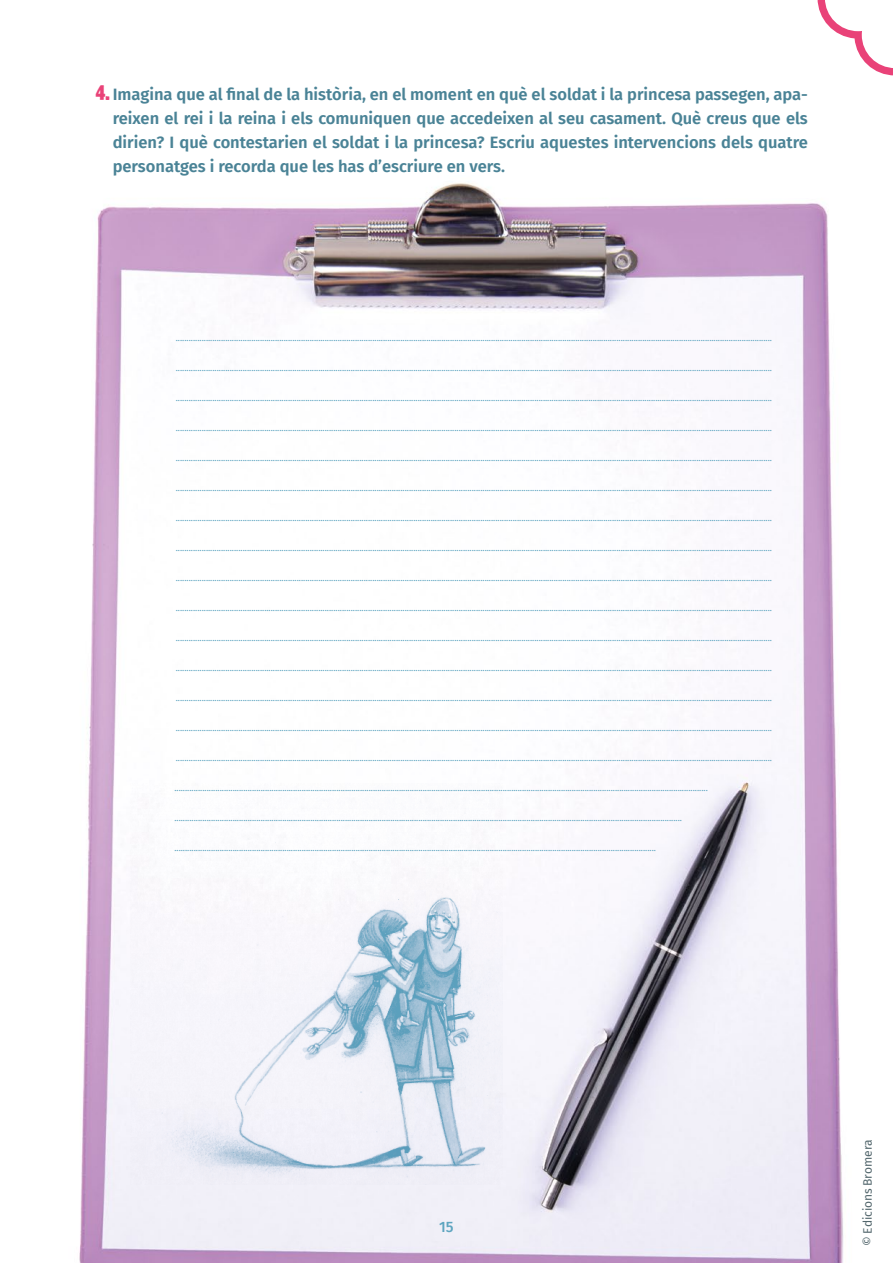
<style>
.page{position:relative;width:893px;height:1263px;background:#fff}
.page>*{position:absolute;margin:0;border:0;box-sizing:border-box;transform-origin:0 0}
.Activitat{font:600 16.5px/24px "Fira Sans";color:#4a8396;text-align:justify}
.t1{font:500 15px "Fira Sans";color:#5ea5c0}
.t2{font:12px "Fira Sans";letter-spacing:-.005em;color:#52666c}
.Text_activitats{font:9px "Fira Sans";color:#5ea5c0}
.s1{font-family:"Block Berthold";font-weight:400;font-stretch:condensed;font-size:21px;color:#e94278}
</style>
<div class="page">
<img style="left:79px;top:183px;width:765px;height:1080px">
<svg style="left:817px;top:0;width:76px;height:75px"></svg>
<img style="left:131px;top:783px;width:372px;height:402px">
<p class="Activitat" style="left:113px;top:82px;width:697px;text-indent:-17px"><span class="s1">4.</span> Imagina que al final de la història, en el moment en què el soldat i la princesa passegen, apa&shy;reixen el rei i la reina i els comuniquen que accedeixen al seu casament. Què creus que els dirien? I què contestarien el soldat i la princesa? Escriu aquestes intervencions dels quatre personatges i recorda que les has d’escriure en vers.</p>
<p class="Text_activitats" style="left:176px;top:331px;width:598px">....................................................................................................................................................................................................................................................................................</p>
<p class="Text_activitats" style="left:176px;top:361px;width:598px">....................................................................................................................................................................................................................................................................................</p>
<p class="Text_activitats" style="left:176px;top:391px;width:598px">....................................................................................................................................................................................................................................................................................</p>
<p class="Text_activitats" style="left:176px;top:421px;width:598px">....................................................................................................................................................................................................................................................................................</p>
<p class="Text_activitats" style="left:176px;top:451px;width:598px">....................................................................................................................................................................................................................................................................................</p>
<p class="Text_activitats" style="left:176px;top:481px;width:598px">....................................................................................................................................................................................................................................................................................</p>
<p class="Text_activitats" style="left:176px;top:511px;width:598px">....................................................................................................................................................................................................................................................................................</p>
<p class="Text_activitats" style="left:176px;top:541px;width:598px">....................................................................................................................................................................................................................................................................................</p>
<p class="Text_activitats" style="left:176px;top:571px;width:598px">....................................................................................................................................................................................................................................................................................</p>
<p class="Text_activitats" style="left:176px;top:601px;width:598px">....................................................................................................................................................................................................................................................................................</p>
<p class="Text_activitats" style="left:176px;top:631px;width:598px">....................................................................................................................................................................................................................................................................................</p>
<p class="Text_activitats" style="left:176px;top:661px;width:598px">....................................................................................................................................................................................................................................................................................</p>
<p class="Text_activitats" style="left:176px;top:691px;width:598px">....................................................................................................................................................................................................................................................................................</p>
<p class="Text_activitats" style="left:176px;top:721px;width:598px">....................................................................................................................................................................................................................................................................................</p>
<p class="Text_activitats" style="left:176px;top:751px;width:598px">....................................................................................................................................................................................................................................................................................</p>
<p class="Text_activitats" style="left:174px;top:781px;width:535px">.......................................................................................................................................................................................................................................................</p>
<p class="Text_activitats" style="left:174px;top:811px;width:509px">...........................................................................................................................................................................................................................................</p>
<p class="Text_activitats" style="left:174px;top:841px;width:483px">...............................................................................................................................................................................................................................</p>
<h2 class="t1" style="left:439px;top:1214px;width:16px">15</h2>
<h3 class="t2" style="left:858px;top:1246px;width:108px;rotate:-90deg">© Edicions Bromera</h3>
</div>
